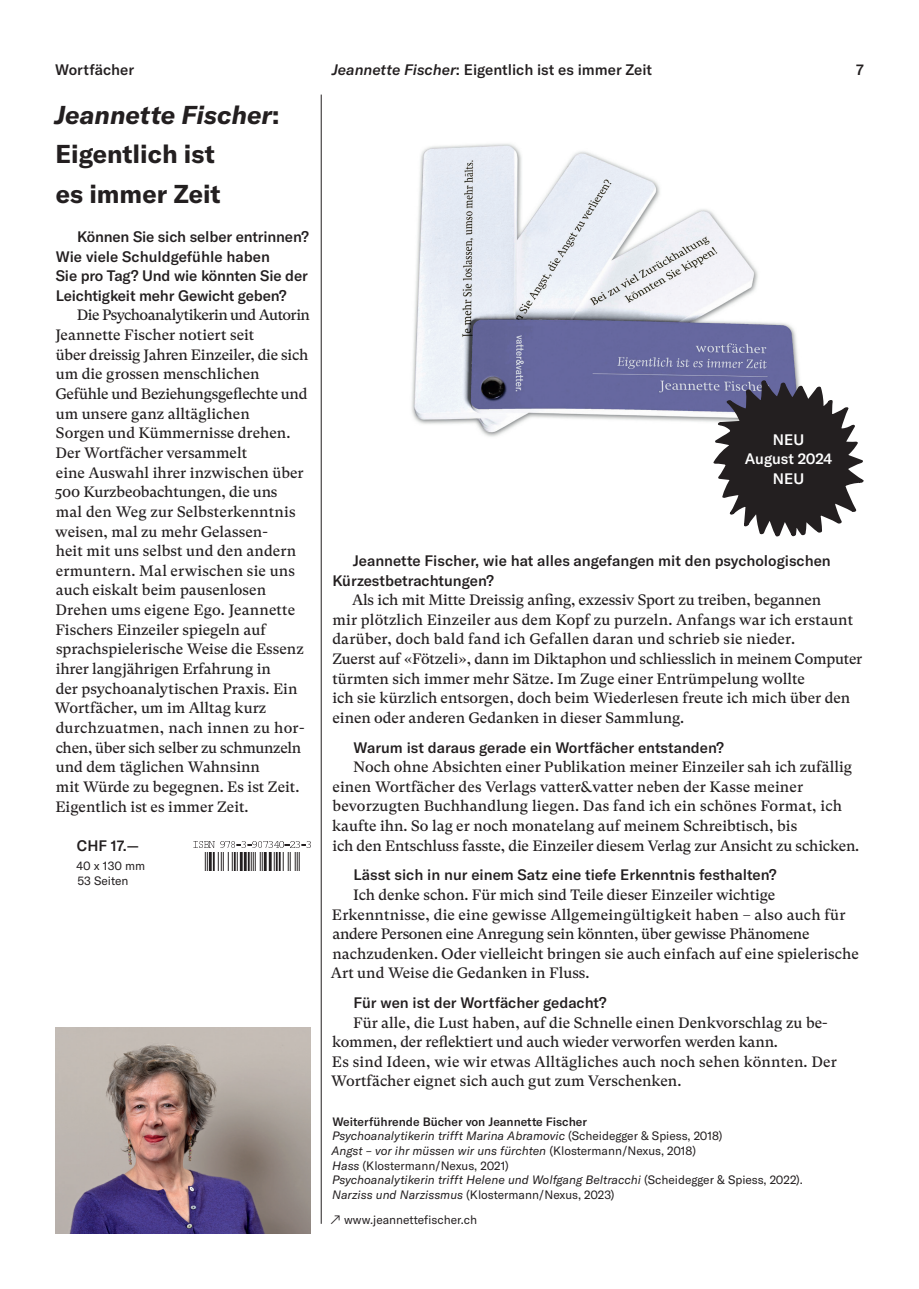
<style>
.page{position:relative;width:919px;height:1289px;background:#fff}
.page>*{position:absolute;margin:0;border:0;box-sizing:border-box;transform-origin:0 0}
.t1{font:700 25.5px/39.3px "GT America";color:#231f20}
.t2{font:15px/19.6px "GT Super Text";color:#231f20}
.t3{font:500 15px/19.6px "GT America";color:#231f20}
.t4{font:500 15px/19.5px "GT America";color:#fff;text-align:center}
.t5{font:italic 12px/14.7px "GT America";color:#231f20}
.t6{font:12px/14.7px "GT America";color:#231f20}
.s1{font-style:italic}
.s2{font-weight:500;font-style:normal}
.s3{font-style:normal}
</style>
<div class="page">
<img style="left:411px;top:143px;width:389px;height:294px">
<svg style="left:194px;top:841px;width:116px;height:29px"></svg>
<img style="left:55px;top:1027px;width:255px;height:206px">
<hr style="left:321px;top:95px;width:1px;height:1128px;background:#231f20">
<svg style="left:712px;top:379px;width:152px;height:158px"></svg>
<p class="t3" style="left:55px;top:60px;width:80px">Wortfächer</p>
<p class="t3" style="left:332px;top:60px;width:322px"><span class="s1">Jeannette Fischer</span>: Eigentlich ist es immer Zeit</p>
<p class="t3" style="left:856px;top:60px;width:9px">7</p>
<h1 class="t1" style="left:55px;top:95px;width:226px"><span class="s1">Jeannette Fischer</span>:<br>Eigentlich ist<br>es immer Zeit</h1>
<p class="t3" style="left:56px;top:227px;width:254px;text-indent:21px">Können Sie sich selber entrinnen?<br>Wie viele Schuldgefühle haben<br>Sie pro Tag? Und wie könnten Sie der Leichtigkeit mehr Gewicht geben?</p>
<p class="t2" style="left:55px;top:305px;width:257px;text-indent:22px">Die Psychoanalytikerin und Autorin<br>Jeannette Fischer notiert seit<br>über dreissig Jahren Einzeiler, die sich um die grossen menschlichen<br>Gefühle und Beziehungsgeflechte und um unsere ganz alltäglichen<br>Sorgen und Kümmernisse drehen.<br>Der Wortfächer versammelt<br>eine Auswahl ihrer inzwischen über<br>500 Kurzbeobachtungen, die uns<br>mal den Weg zur Selbsterkenntnis weisen, mal zu mehr Gelassen-<br>heit mit uns selbst und den andern ermuntern. Mal erwischen sie uns auch eiskalt beim pausenlosen<br>Drehen ums eigene Ego. Jeannette<br>Fischers Einzeiler spiegeln auf sprachspielerische Weise die Essenz ihrer langjährigen Erfahrung in<br>der psychoanalytischen Praxis. Ein<br>Wortfächer, um im Alltag kurz durchzuatmen, nach innen zu hor&shy;chen, über sich selber zu schmunzeln und dem täglichen Wahnsinn<br>mit Würde zu begegnen. Es ist Zeit.<br>Eigentlich ist es immer Zeit.</p>
<p class="t3" style="left:77px;top:835px;width:64px">CHF 17.—</p>
<p class="t6" style="left:77px;top:858px;width:70px">40 x 130 mm<br>53 Seiten</p>
<p class="t4" style="left:744px;top:429px;width:89px">NEU<br>August 2024<br>NEU</p>
<p class="t3" style="left:332px;top:550px;width:500px;text-indent:20px">Jeannette Fischer, wie hat alles angefangen mit den psychologischen<br>Kürzestbetrachtungen?</p>
<p class="t2" style="left:332px;top:590px;width:531px;text-indent:20px">Als ich mit Mitte Dreissig anfing, exzessiv Sport zu treiben, begannen<br>mir plötzlich Einzeiler aus dem Kopf zu purzeln. Anfangs war ich erstaunt darüber, doch bald fand ich Gefallen daran und schrieb sie nieder.<br>Zuerst auf «Fötzeli», dann im Diktaphon und schliesslich in meinem Computer türmten sich immer mehr Sätze. Im Zuge einer Entrümpelung wollte<br>ich sie kürzlich entsorgen, doch beim Wiederlesen freute ich mich über den einen oder anderen Gedanken in dieser Sammlung.</p>
<p class="t3" style="left:353px;top:737px;width:372px">Warum ist daraus gerade ein Wortfächer entstanden?</p>
<p class="t2" style="left:332px;top:757px;width:528px;text-indent:21px">Noch ohne Absichten einer Publikation meiner Einzeiler sah ich zufällig einen Wortfächer des Verlags vatter&amp;vatter neben der Kasse meiner bevorzugten Buchhandlung liegen. Das fand ich ein schönes Format, ich kaufte ihn. So lag er noch monatelang auf meinem Schreibtisch, bis<br>ich den Entschluss fasste, die Einzeiler diesem Verlag zur Ansicht zu schicken.</p>
<p class="t3" style="left:353px;top:865px;width:424px">Lässt sich in nur einem Satz eine tiefe Erkenntnis festhalten?</p>
<p class="t2" style="left:331px;top:884px;width:529px;text-indent:22px">Ich denke schon. Für mich sind Teile dieser Einzeiler wichtige Erkenntnisse, die eine gewisse Allgemeingültigkeit haben – also auch für andere Personen eine Anregung sein könnten, über gewisse Phänomene nachzudenken. Oder vielleicht bringen sie auch einfach auf eine spielerische Art und Weise die Gedanken in Fluss.</p>
<p class="t3" style="left:353px;top:992px;width:254px">Für wen ist der Wortfächer gedacht?</p>
<p class="t2" style="left:331px;top:1012px;width:507px;text-indent:22px">Für alle, die Lust haben, auf die Schnelle einen Denkvorschlag zu be&shy;kommen, der reflektiert und auch wieder verworfen werden kann.<br>Es sind Ideen, wie wir etwas Alltägliches auch noch sehen könnten. Der Wortfächer eignet sich auch gut zum Verschenken.</p>
<p class="t5" style="left:331px;top:1113px;width:473px"><span class="s2">Weiterführende Bücher von Jeannette Fischer<br></span>Psychoanalytikerin trifft Marina Abramovic <span class="s3">(Scheidegger &amp; Spiess, 2018)<br></span>Angst – vor ihr müssen wir uns fürchten <span class="s3">(Klostermann/Nexus, 2018)<br></span>Hass <span class="s3">(Klostermann/Nexus, 2021)<br></span>Psychoanalytikerin trifft Helene und Wolfgang Beltracchi <span class="s3">(Scheidegger &amp; Spiess, 2022).<br></span>Narziss und Narzissmus <span class="s3">(Klostermann/Nexus, 2023)</span></p>
<p class="t6" style="left:330px;top:1212px;width:149px">↗ www.jeannettefischer.ch</p>
</div>
